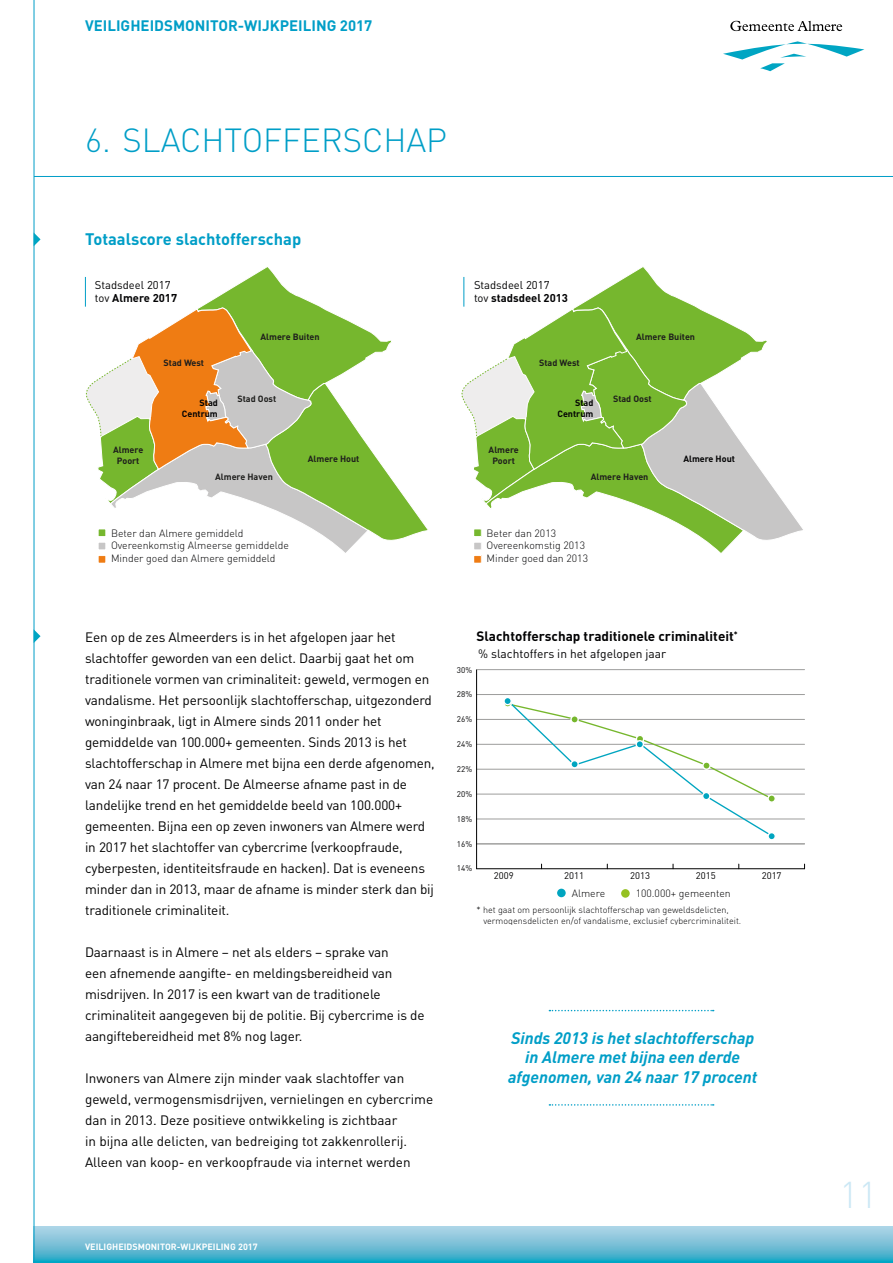
<style>
.page{position:relative;width:893px;height:1263px;background:#fff}
.page>*{position:absolute;margin:0;border:0;box-sizing:border-box;transform-origin:0 0}
.t1{font:300 36.9px "DIN";color:#cce8f5}
.t2{font:300 33px "DIN";color:#009ec7}
.t3{font:italic 700 16.5px/19.5px "DIN";color:#009ec7;text-align:center}
.t4{font:700 16.5px "DIN";color:#009ec7}
.t5{font:700 15px "DIN";color:#009ec7}
.t6{font:13.5px/21px "DIN";letter-spacing:-.01em;color:#000}
.t7{font:700 13.5px "DIN";color:#020203}
.t8{font:12px "DIN";color:#020203}
.t9{font:11.25px/13.5px "DIN";color:#020203}
.t10{font:300 10.5px "DIN";color:#020203}
.t11{font:9.45px "DIN";color:#020203}
.t12{font:300 9px/10.8px "DIN";color:#020203}
.t13{font:700 9px/10.8px "DIN";color:#1e1e1c;text-align:center}
.t14{font:700 9px "DIN";color:#fff}
.t15{font:700 9px/10.8px "DIN";color:#020203;text-align:right}
.t16{font:8.1px "DIN";color:#020203}
.s1{font-weight:700}
</style>
<div class="page">
<svg style="left:35px;top:1227px;width:858px;height:36px;background:#6cbed6"></svg>
<hr style="left:34px;top:0;width:1px;height:1263px;background:#009ec7">
<hr style="left:34px;top:176px;width:859px;height:1px;background:#009ec7">
<svg style="left:730px;top:21px;width:112px;height:10px"></svg>
<svg style="left:723px;top:41px;width:141px;height:30px"></svg>
<svg style="left:85px;top:267px;width:343px;height:286px"></svg>
<svg style="left:461px;top:267px;width:342px;height:286px"></svg>
<div style="left:98px;top:555px;width:8px;height:8px;background:#ef7c13"></div>
<div style="left:98px;top:555px;width:8px;height:9px;border:1px solid #fff"></div>
<div style="left:98px;top:542px;width:8px;height:8px;background:#c7c6c6"></div>
<div style="left:98px;top:542px;width:8px;height:8px;border:1px solid #fff"></div>
<div style="left:98px;top:529px;width:8px;height:7px;background:#76b72e"></div>
<div style="left:98px;top:528px;width:8px;height:9px;border:1px solid #fff"></div>
<div style="left:474px;top:555px;width:7px;height:8px;background:#ef7c13"></div>
<div style="left:473px;top:555px;width:9px;height:9px;border:1px solid #fff"></div>
<div style="left:474px;top:542px;width:7px;height:8px;background:#c7c6c6"></div>
<div style="left:473px;top:542px;width:9px;height:8px;border:1px solid #fff"></div>
<div style="left:474px;top:529px;width:7px;height:7px;background:#76b72e"></div>
<div style="left:473px;top:528px;width:9px;height:9px;border:1px solid #fff"></div>
<svg style="left:34px;top:232px;width:7px;height:14px"></svg>
<hr style="left:85px;top:277px;width:1px;height:30px;background:#009ec7">
<hr style="left:463px;top:277px;width:1px;height:30px;background:#009ec7">
<hr style="left:477px;top:844px;width:327px;height:1px;background:#9d9d9c">
<hr style="left:477px;top:819px;width:327px;height:1px;background:#9d9d9c">
<hr style="left:477px;top:794px;width:327px;height:1px;background:#9d9d9c">
<hr style="left:477px;top:769px;width:327px;height:1px;background:#9d9d9c">
<hr style="left:477px;top:843px;width:327px;height:1px;background:#9d9d9c">
<hr style="left:477px;top:719px;width:327px;height:1px;background:#9d9d9c">
<hr style="left:477px;top:744px;width:327px;height:1px;background:#9d9d9c">
<div style="left:556px;top:888px;width:11px;height:10px;background:#00a5c0;border-radius:50%"></div>
<div style="left:555px;top:887px;width:13px;height:12px;border:2px solid #fff;border-radius:50%"></div>
<div style="left:620px;top:888px;width:11px;height:11px;background:#95c122;border-radius:50%"></div>
<div style="left:619px;top:887px;width:13px;height:13px;border:2px solid #fff;border-radius:50%"></div>
<hr style="left:477px;top:669px;width:327px;height:1px;background:#9d9d9c">
<hr style="left:477px;top:694px;width:327px;height:1px;background:#9d9d9c">
<hr style="left:477px;top:868px;width:327px;height:1px;background:#000">
<hr style="left:476px;top:670px;width:1px;height:199px;background:#000">
<svg style="left:507px;top:704px;width:267px;height:130px"></svg>
<div style="left:503px;top:699px;width:9px;height:9px;border:1px solid #fff;border-radius:50%"></div>
<svg style="left:703px;top:762px;width:7px;height:7px"></svg>
<div style="left:702px;top:761px;width:9px;height:9px;border:1px solid #fff;border-radius:50%"></div>
<svg style="left:504px;top:697px;width:7px;height:8px"></svg>
<div style="left:503px;top:697px;width:9px;height:8px;border:1px solid #fff;border-radius:50%"></div>
<svg style="left:768px;top:833px;width:7px;height:7px"></svg>
<div style="left:767px;top:832px;width:9px;height:8px;border:1px solid #fff;border-radius:50%"></div>
<div style="left:636px;top:735px;width:8px;height:7px;background:#76b72d;border-radius:50%"></div>
<div style="left:636px;top:735px;width:8px;height:8px;border:1px solid #fff;border-radius:50%"></div>
<svg style="left:768px;top:795px;width:7px;height:7px"></svg>
<div style="left:767px;top:794px;width:9px;height:9px;border:1px solid #fff;border-radius:50%"></div>
<svg style="left:571px;top:761px;width:7px;height:7px"></svg>
<div style="left:570px;top:760px;width:9px;height:8px;border:1px solid #fff;border-radius:50%"></div>
<svg style="left:571px;top:716px;width:7px;height:7px"></svg>
<div style="left:570px;top:715px;width:9px;height:9px;border:1px solid #fff;border-radius:50%"></div>
<svg style="left:636px;top:741px;width:7px;height:7px"></svg>
<div style="left:635px;top:740px;width:9px;height:8px;border:1px solid #fff;border-radius:50%"></div>
<div style="left:703px;top:792px;width:7px;height:8px;background:#00a5c0;border-radius:50%"></div>
<div style="left:702px;top:792px;width:8px;height:8px;border:1px solid #fff;border-radius:50%"></div>
<svg style="left:34px;top:629px;width:7px;height:14px"></svg>
<svg style="left:549px;top:1010px;width:165px;height:1px"></svg>
<svg style="left:549px;top:1104px;width:165px;height:2px"></svg>
<p class="t5" style="left:85px;top:16px;width:289px">VEILIGHEIDSMONITOR-WIJKPEILING 2017</p>
<h2 class="t2" style="left:85px;top:120px;width:364px">6. SLACHTOFFERSCHAP</h2>
<p class="t4" style="left:85px;top:228px;width:218px">Totaalscore slachtofferschap</p>
<p class="t9" style="left:95px;top:278px;width:84px">Stadsdeel 2017 tov <span class="s1">Almere 2017</span></p>
<p class="t9" style="left:474px;top:278px;width:96px">Stadsdeel 2017<br>tov <span class="s1">stadsdeel 2013</span></p>
<p class="t13" style="left:113px;top:444px;width:32px">Almere<br>Poort</p>
<p class="t13" style="left:164px;top:357px;width:42px">Stad West</p>
<p class="t15" style="left:182px;top:397px;width:37px">Stad<br>Centrum</p>
<p class="t13" style="left:260px;top:331px;width:61px">Almere Buiten</p>
<p class="t13" style="left:237px;top:393px;width:40px">Stad Oost</p>
<p class="t13" style="left:308px;top:453px;width:53px">Almere Hout</p>
<p class="t13" style="left:489px;top:444px;width:32px">Almere<br>Poort</p>
<p class="t13" style="left:539px;top:357px;width:42px">Stad West</p>
<p class="t15" style="left:557px;top:397px;width:37px">Stad<br>Centrum</p>
<p class="t13" style="left:636px;top:331px;width:61px">Almere Buiten</p>
<p class="t13" style="left:613px;top:393px;width:40px">Stad Oost</p>
<p class="t15" style="left:683px;top:453px;width:53px">Almere Hout</p>
<p class="t13" style="left:215px;top:471px;width:59px">Almere Haven</p>
<p class="t13" style="left:591px;top:471px;width:59px">Almere Haven</p>
<p class="t10" style="left:111px;top:526px;width:134px">Beter dan Almere gemiddeld</p>
<p class="t10" style="left:487px;top:526px;width:71px">Beter dan 2013</p>
<p class="t10" style="left:111px;top:539px;width:179px">Overeenkomstig Almeerse gemiddelde</p>
<p class="t10" style="left:487px;top:539px;width:100px">Overeenkomstig 2013</p>
<p class="t10" style="left:111px;top:552px;width:166px">Minder goed dan Almere gemiddeld</p>
<p class="t10" style="left:487px;top:552px;width:103px">Minder goed dan 2013</p>
<p class="t6" style="left:85px;top:626px;width:351px">Een op de zes Almeerders is in het afgelopen jaar het slachtoffer geworden van een delict. Daarbij gaat het om traditionele vormen van criminaliteit: geweld, vermogen en vandalisme. Het persoonlijk slachtofferschap, uitgezonderd woninginbraak, ligt in Almere sinds 2011 onder het gemiddelde van 100.000+ gemeenten. Sinds 2013 is het slachtofferschap in Almere met bijna een derde afgenomen, van 24 naar 17 procent. De Almeerse afname past in de landelijke trend en het gemiddelde beeld van 100.000+ gemeenten. Bijna een op zeven inwoners van Almere werd in 2017 het slachtoffer van cybercrime (verkoopfraude, cyberpesten, identiteitsfraude en hacken). Dat is eveneens minder dan in 2013, maar de afname is minder sterk dan bij traditionele criminaliteit.</p>
<p class="t6" style="left:85px;top:941px;width:341px">Daarnaast is in Almere – net als elders – sprake van<br>een afnemende aangifte- en meldingsbereidheid van misdrijven. In 2017 is een kwart van de traditionele criminaliteit aangegeven bij de politie. Bij cybercrime is de aangiftebereidheid met 8% nog lager.</p>
<p class="t6" style="left:85px;top:1067px;width:350px">Inwoners van Almere zijn minder vaak slachtoffer van geweld, vermogensmisdrijven, vernielingen en cybercrime dan in 2013. Deze positieve ontwikkeling is zichtbaar<br>in bijna alle delicten, van bedreiging tot zakkenrollerij.<br>Alleen van koop- en verkoopfraude via internet werden</p>
<p class="t7" style="left:477px;top:628px;width:263px">Slachtofferschap traditionele criminaliteit<sup>*</sup></p>
<p class="t8" style="left:478px;top:646px;width:190px">% slachtoffers in het afgelopen jaar</p>
<p class="t16" style="left:457px;top:665px;width:17px">30%</p>
<p class="t16" style="left:457px;top:689px;width:17px">28%</p>
<p class="t16" style="left:457px;top:714px;width:17px">26%</p>
<p class="t16" style="left:457px;top:739px;width:17px">24%</p>
<p class="t16" style="left:457px;top:764px;width:17px">22%</p>
<p class="t16" style="left:457px;top:789px;width:17px">20%</p>
<p class="t16" style="left:457px;top:814px;width:17px">18%</p>
<p class="t16" style="left:457px;top:839px;width:17px">16%</p>
<p class="t16" style="left:457px;top:863px;width:17px">14%</p>
<p class="t11" style="left:494px;top:870px;width:21px">2009</p>
<p class="t11" style="left:564px;top:870px;width:21px">2011</p>
<p class="t11" style="left:630px;top:870px;width:21px">2013</p>
<p class="t11" style="left:696px;top:870px;width:21px">2015</p>
<p class="t11" style="left:762px;top:870px;width:21px">2017</p>
<p class="t10" style="left:572px;top:886px;width:35px">Almere</p>
<p class="t10" style="left:636px;top:886px;width:97px">100.000+ gemeenten</p>
<p class="t12" style="left:483px;top:904px;width:259px;text-indent:-7px">* het gaat om persoonlijk slachtofferschap van geweldsdelicten, vermogensdelicten en/of vandalisme, exclusief cybercriminaliteit.</p>
<p class="t3" style="left:508px;top:1027px;width:251px">Sinds 2013 is het slachtofferschap in Almere met bijna een derde afgenomen, van 24 naar 17 procent</p>
<p class="t14" style="left:85px;top:1240px;width:174px">VEILIGHEIDSMONITOR-WIJKPEILING 2017</p>
<h1 class="t1" style="left:839px;top:1172px;width:39px">11</h1>
</div>
